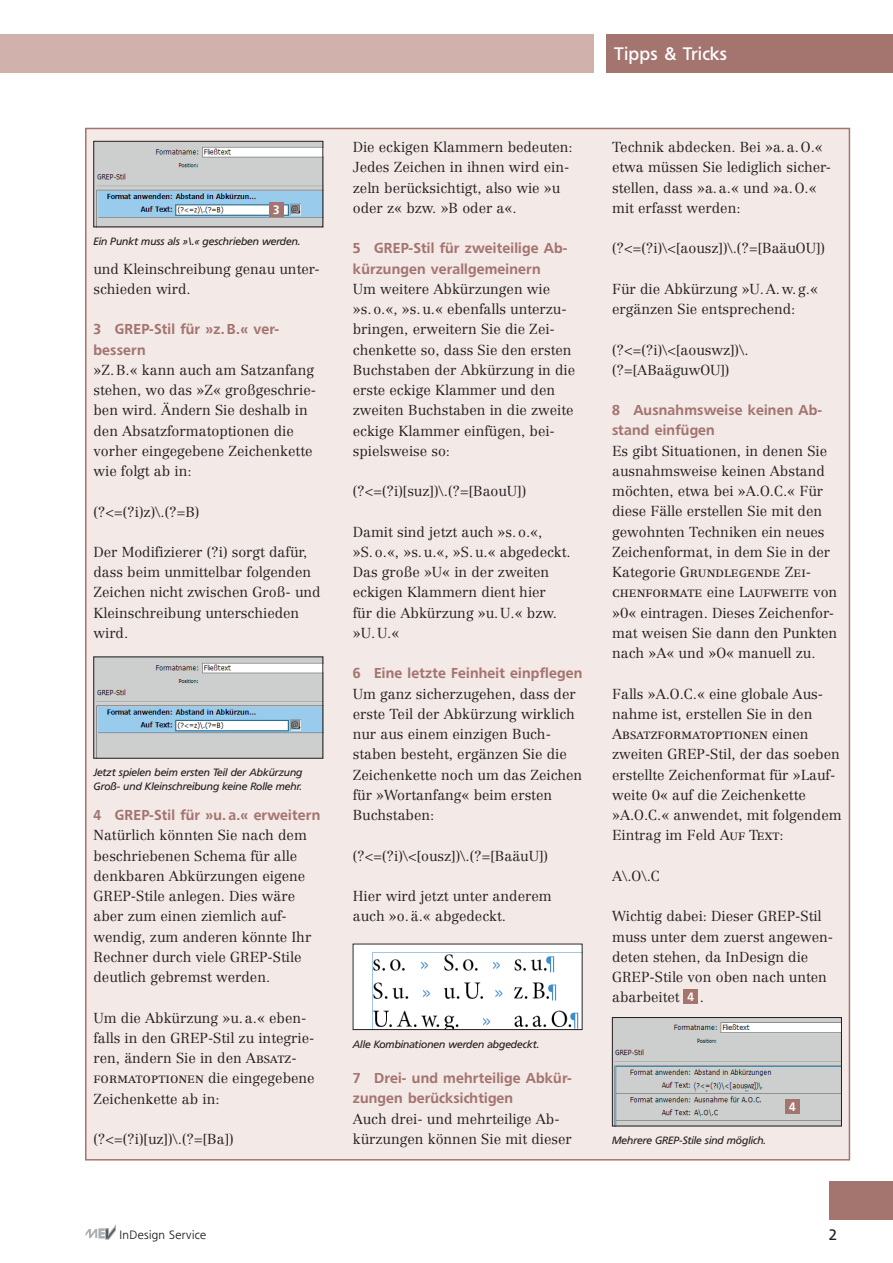
<style>
.page{position:relative;width:893px;height:1263px;background:#fff}
.page>*{position:absolute;margin:0;border:0;box-sizing:border-box;transform-origin:0 0}
.t1{font:18px "Freeborn SB";letter-spacing:.01em;color:#fff}
.t2{font:15px "Freeborn SB";color:#231f20}
.t3{font:300 14.25px/20.2px "Centennial LT";color:#231f20}
.t4{font:500 14.25px/20.2px "Freeborn SB";letter-spacing:.015em;color:#a4746f}
.t5{font:14.25px/20.2px "Centennial Light SC";color:#231f20}
.t6{font:300 12px "Freeborn SB";letter-spacing:.025em;color:#231f20}
.t7{font:500 12px "Freeborn SB";color:#fff}
.t8{font:italic 10.5px/14.2px "Freeborn SB";color:#231f20}
.s1{font-family:"Centennial Light SC";font-weight:400}
.s2{font-family:"Centennial LT";font-weight:300}
.s3{font-family:"Freeborn SB";font-weight:500;font-size:12px;color:#fff}
</style>
<div class="page">
<div style="left:85px;top:128px;width:765px;height:1033px;background:#f3e9e7"></div>
<div style="left:684px;top:990px;width:14px;height:14px;background:#a4746f"></div>
<div style="left:0;top:34px;width:594px;height:38px;background:#d0b1ac"></div>
<div style="left:607px;top:34px;width:286px;height:38px;background:#a4746f"></div>
<svg style="left:85px;top:1226px;width:31px;height:13px"></svg>
<div style="left:829px;top:1182px;width:64px;height:38px;background:#a4746f"></div>
<img style="left:95px;top:143px;width:226px;height:82px">
<div style="left:93px;top:141px;width:230px;height:86px;border:1px solid #231f20"></div>
<img style="left:355px;top:946px;width:225px;height:82px">
<div style="left:353px;top:944px;width:229px;height:86px;border:1px solid #231f20"></div>
<img style="left:614px;top:1019px;width:226px;height:105px">
<div style="left:612px;top:1017px;width:230px;height:109px;border:1px solid #231f20"></div>
<img style="left:95px;top:659px;width:226px;height:97px">
<div style="left:269px;top:203px;width:14px;height:14px;background:#a4746f"></div>
<div style="left:785px;top:1100px;width:14px;height:14px;background:#a4746f"></div>
<p class="t7" style="left:273px;top:205px;width:8px">3</p>
<p class="t8" style="left:93px;top:235px;width:208px">Ein Punkt muss als »\.« geschrieben werden.</p>
<p class="t3" style="left:93px;top:260px;width:228px">und Kleinschreibung genau unter&shy;schieden wird.</p>
<p class="t4" style="left:93px;top:320px;width:187px">3 GREP-Stil für »z. B.« ver&shy;bessern</p>
<p class="t3" style="left:93px;top:361px;width:224px">»Z. B.« kann auch am Satzanfang stehen, wo das »Z« großgeschrie&shy;ben wird. Ändern Sie deshalb in den Absatzformatoptionen die vorher eingegebene Zeichenkette wie folgt ab in:</p>
<p class="t3" style="left:93px;top:503px;width:107px">(?&lt;=(?i)z)\.(?=B)</p>
<p class="t3" style="left:93px;top:543px;width:229px">Der Modifizierer (?i) sorgt dafür, dass beim unmittelbar folgenden<br>Zeichen nicht zwischen Groß- und<br>Kleinschreibung unterschieden wird.</p>
<p class="t8" style="left:93px;top:766px;width:210px">Jetzt spielen beim ersten Teil der Abkürzung<br>Groß- und Kleinschreibung keine Rolle mehr.</p>
<p class="t4" style="left:93px;top:806px;width:228px">4 GREP-Stil für »u. a.« erweitern</p>
<p class="t3" style="left:93px;top:826px;width:219px">Natürlich könnten Sie nach dem beschriebenen Schema für alle denkbaren Abkürzungen eigene<br>GREP-Stile anlegen. Dies wäre aber zum einen ziemlich auf&shy;wendig, zum anderen könnte Ihr<br>Rechner durch viele GREP-Stile deutlich gebremst werden.</p>
<p class="t3" style="left:93px;top:1009px;width:222px">Um die Abkürzung »u. a.« eben&shy;falls in den GREP-Stil zu integrie&shy;ren, ändern Sie in den <span class="s1">Absatz-</span></p>
<p class="t5" style="left:93px;top:1069px;width:223px">formatoptionen <span class="s2">die eingegebene</span></p>
<p class="t3" style="left:93px;top:1090px;width:128px">Zeichenkette ab in:</p>
<p class="t3" style="left:93px;top:1130px;width:142px">(?&lt;=(?i)[uz])\.(?=[Ba])</p>
<p class="t1" style="left:614px;top:44px;width:114px">Tipps &amp; Tricks</p>
<p class="t3" style="left:353px;top:138px;width:222px">Die eckigen Klammern bedeuten:<br>Jedes Zeichen in ihnen wird ein&shy;zeln berücksichtigt, also wie »u oder z« bzw. »B oder a«.</p>
<p class="t4" style="left:353px;top:239px;width:216px">5 GREP-Stil für zweiteilige Ab&shy;kürzungen verallgemeinern</p>
<p class="t3" style="left:353px;top:280px;width:224px">Um weitere Abkürzungen wie<br>»s. o.«, »s. u.« ebenfalls unterzu&shy;bringen, erweitern Sie die Zei&shy;chenkette so, dass Sie den ersten<br>Buchstaben der Abkürzung in die erste eckige Klammer und den zweiten Buchstaben in die zweite eckige Klammer einfügen, bei&shy;spielsweise so:</p>
<p class="t3" style="left:353px;top:482px;width:175px">(?&lt;=(?i)[suz])\.(?=[BaouU])</p>
<p class="t3" style="left:353px;top:523px;width:219px">Damit sind jetzt auch »s. o.«,<br>»S. o.«, »s. u.«, »S. u.« abgedeckt.<br>Das große »U« in der zweiten eckigen Klammern dient hier<br>für die Abkürzung »u. U.« bzw. »U. U.«</p>
<p class="t4" style="left:353px;top:664px;width:231px">6 Eine letzte Feinheit einpflegen</p>
<p class="t3" style="left:353px;top:685px;width:231px">Um ganz sicherzugehen, dass der erste Teil der Abkürzung wirklich nur aus einem einzigen Buch&shy;staben besteht, ergänzen Sie die<br>Zeichenkette noch um das Zeichen für »Wortanfang« beim ersten<br>Buchstaben:</p>
<p class="t3" style="left:353px;top:847px;width:197px">(?&lt;=(?i)\&lt;[ousz])\.(?=[BaäuU])</p>
<p class="t3" style="left:353px;top:887px;width:200px">Hier wird jetzt unter anderem auch »o. ä.« abgedeckt.</p>
<p class="t8" style="left:353px;top:1038px;width:188px">Alle Kombinationen werden abgedeckt.</p>
<p class="t4" style="left:353px;top:1069px;width:221px">7 Drei- und mehrteilige Abkür&shy;zungen berücksichtigen</p>
<p class="t3" style="left:353px;top:1110px;width:220px">Auch drei- und mehrteilige Ab&shy;kürzungen können Sie mit dieser</p>
<p class="t3" style="left:612px;top:138px;width:220px">Technik abdecken. Bei »a. a. O.« etwa müssen Sie lediglich sicher&shy;stellen, dass »a. a.« und »a. O.« mit erfasst werden:</p>
<p class="t3" style="left:612px;top:239px;width:214px">(?&lt;=(?i)\&lt;[aousz])\.(?=[BaäuOU])</p>
<p class="t3" style="left:612px;top:280px;width:207px">Für die Abkürzung »U. A. w. g.« ergänzen Sie entsprechend:</p>
<p class="t3" style="left:612px;top:341px;width:138px">(?&lt;=(?i)\&lt;[aouswz])\. (?=[ABaäguwOU])</p>
<p class="t4" style="left:612px;top:401px;width:212px">8 Ausnahmsweise keinen Ab&shy;stand einfügen</p>
<p class="t3" style="left:612px;top:442px;width:220px">Es gibt Situationen, in denen Sie ausnahmsweise keinen Abstand möchten, etwa bei »A.O.C.« Für diese Fälle erstellen Sie mit den gewohnten Techniken ein neues<br>Zeichenformat, in dem Sie in der</p>
<p class="t5" style="left:612px;top:563px;width:227px"><span class="s2">Kategorie</span> Grundlegende Zei&shy;chenformate <span class="s2">eine</span> Laufweite <span class="s2">von</span></p>
<p class="t3" style="left:612px;top:604px;width:227px">»0« eintragen. Dieses Zeichenfor&shy;mat weisen Sie dann den Punkten nach »A« und »O« manuell zu.</p>
<p class="t3" style="left:612px;top:685px;width:212px">Falls »A.O.C.« eine globale Aus&shy;nahme ist, erstellen Sie in den</p>
<p class="t5" style="left:612px;top:725px;width:198px">Absatzformatoptionen <span class="s2">einen</span></p>
<p class="t3" style="left:612px;top:745px;width:231px">zweiten GREP-Stil, der das soeben erstellte Zeichenformat für »Lauf&shy;weite 0« auf die Zeichenkette »A.O.C.« anwendet, mit folgendem<br>Eintrag im Feld <span class="s1">Auf Text</span>:</p>
<p class="t3" style="left:612px;top:867px;width:49px">A\.O\.C</p>
<p class="t3" style="left:612px;top:907px;width:223px">Wichtig dabei: Dieser GREP-Stil muss unter dem zuerst angewen&shy;deten stehen, da InDesign die<br>GREP-Stile von oben nach unten abarbeitet <span class="s3">4</span> .</p>
<p class="t8" style="left:612px;top:1134px;width:155px">Mehrere GREP-Stile sind möglich.</p>
<p class="t7" style="left:789px;top:1101px;width:8px">4</p>
<p class="t6" style="left:120px;top:1228px;width:88px">InDesign Service</p>
<p class="t2" style="left:829px;top:1227px;width:10px">2</p>
</div>
